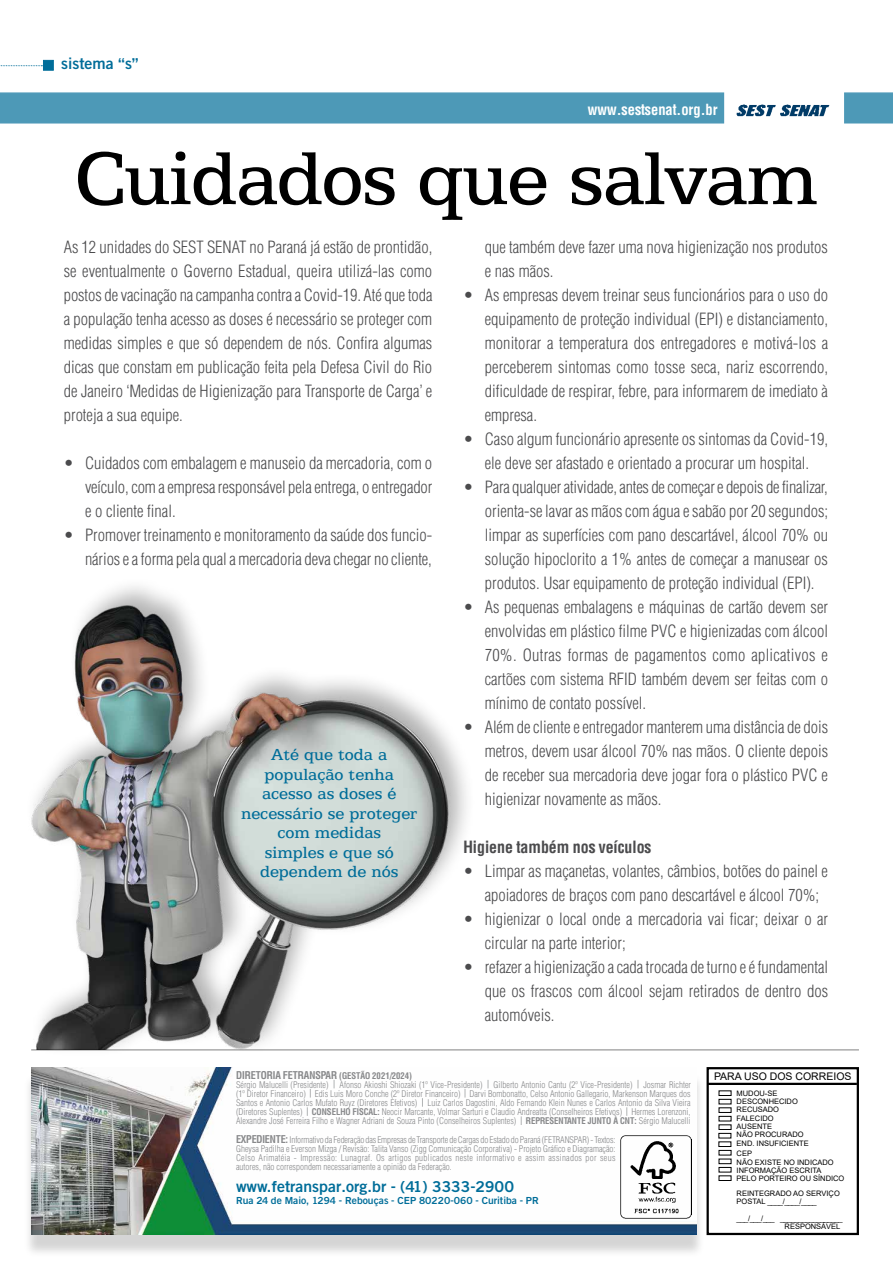
<style>
.page{position:relative;width:893px;height:1263px;background:#fff}
.page>*{position:absolute;margin:0;border:0;box-sizing:border-box;transform-origin:0 0}
.t1{font:76.5px "ATF Antique";letter-spacing:-.02em;color:#000}
.t2{font:300 condensed 16.5px/24px "Helvetica";color:#4b4b4d;text-align:justify}
.t3{font:16.5px/19.5px "ATF Antique";color:#006d99;text-align:center}
.t4{font:700 condensed 16.5px "Helvetica";color:#4b4b4d}
.t5{font:700 15px "Goethe Gothic";color:#006d99}
.t6{font:700 condensed 15px "Helvetica";color:#fff}
.t7{font:700 condensed 10.5px "Helvetica";color:#88898b}
.t8{font:10.5px "Arial";color:#000}
.t9{font:700 9.75px "Goethe Gothic";color:#006d99}
.t10{font:300 condensed 9px/9.1px "Helvetica";color:#88898b;text-align:justify}
.t11{font:7.5px/8.2px "Arial";color:#000}
.s1{font-size:9px}
.s2{font-weight:700}
.s3{font-weight:700;font-size:10.5px}
</style>
<div class="page">
<div style="left:25px;top:577px;width:451px;height:480px;background:#000;opacity:.3"></div>
<img style="left:25px;top:577px;width:446px;height:472px">
<div style="left:706px;top:1067px;width:153px;height:168px;border:2px solid #000"></div>
<hr style="left:708px;top:1083px;width:149px;height:2px;background:#000">
<div style="left:719px;top:1090px;width:12px;height:6px;border:1px solid #000"></div>
<div style="left:719px;top:1099px;width:12px;height:5px;border:1px solid #000"></div>
<div style="left:719px;top:1107px;width:12px;height:6px;border:1px solid #000"></div>
<div style="left:719px;top:1116px;width:12px;height:5px;border:1px solid #000"></div>
<div style="left:719px;top:1124px;width:12px;height:6px;border:1px solid #000"></div>
<div style="left:718px;top:1133px;width:13px;height:5px;border:1px solid #000"></div>
<div style="left:718px;top:1141px;width:13px;height:6px;border:1px solid #000"></div>
<div style="left:719px;top:1150px;width:12px;height:5px;border:1px solid #000"></div>
<div style="left:719px;top:1159px;width:12px;height:5px;border:1px solid #000"></div>
<div style="left:719px;top:1167px;width:12px;height:5px;border:1px solid #000"></div>
<div style="left:719px;top:1175px;width:12px;height:6px;border:1px solid #000"></div>
<hr style="left:31px;top:1049px;width:828px;height:1px;background:#000">
<div style="left:23px;top:1074px;width:682px;height:183px;background:#000;opacity:.17"></div>
<img style="left:31px;top:1067px;width:665px;height:167px">
<div style="left:0;top:92px;width:724px;height:32px;background:#4d99b7"></div>
<img style="left:736px;top:104px;width:94px;height:13px">
<svg style="left:844px;top:92px;width:49px;height:32px;background:#529cb9"></svg>
<div style="left:43px;top:60px;width:11px;height:10px;background:#006d99;border:1px solid #006d99"></div>
<svg style="left:0;top:65px;width:42px;height:1px"></svg>
<img style="left:620px;top:1136px;width:71px;height:82px">
<p class="t5" style="left:61px;top:55px;width:79px">sistema “s”</p>
<p class="t6" style="left:588px;top:100px;width:131px">www.sestsenat.org.br</p>
<h1 class="t1" style="left:75px;top:136px;width:745px">Cuidados que salvam</h1>
<p class="t2" style="left:64px;top:234px;width:370px">As 12 unidades do SEST SENAT no Paraná já estão de prontidão, se eventualmente o Governo Estadual, queira utilizá-las como postos de vacinação na campanha contra a Covid-19. Até que toda a população tenha acesso as doses é necessário se proteger com medidas simples e que só dependem de nós. Confira algumas dicas que constam em publicação feita pela Defesa Civil do Rio de Janeiro ‘Medidas de Higienização para Transporte de Carga’ e proteja a sua equipe.</p>
<p class="t2" style="left:85px;top:451px;width:349px;text-indent:-21px">• Cuidados com embalagem e manuseio da mercadoria, com o veículo, com a empresa responsável pela entrega, o entregador e o cliente final.</p>
<p class="t2" style="left:64px;top:523px;width:370px;text-align:right">• Promover treinamento e monitoramento da saúde dos funcio&shy;nários e a forma pela qual a mercadoria deva chegar no cliente,</p>
<p class="t3" style="left:241px;top:745px;width:178px">Até que toda a população tenha acesso as doses é necessário se proteger com medidas<br>simples e que só dependem de nós</p>
<p class="t2" style="left:485px;top:234px;width:345px">que também deve fazer uma nova higienização nos produtos e nas mãos.</p>
<p class="t2" style="left:485px;top:282px;width:345px;text-indent:-21px">• As empresas devem treinar seus funcionários para o uso do equipamento de proteção individual (EPI) e distanciamento, monitorar a temperatura dos entregadores e motivá-los a perceberem sintomas como tosse seca, nariz escorrendo, dificuldade de respirar, febre, para informarem de imediato à empresa.</p>
<p class="t2" style="left:463px;top:427px;width:366px;text-align:center">• Caso algum funcionário apresente os sintomas da Covid-19, ele deve ser afastado e orientado a procurar um hospital.</p>
<p class="t2" style="left:485px;top:475px;width:345px;text-indent:-21px">• Para qualquer atividade, antes de começar e depois de finalizar, orienta-se lavar as mãos com água e sabão por 20 segundos; limpar as superfícies com pano descartável, álcool 70% ou solução hipoclorito a 1% antes de começar a manusear os produtos. Usar equipamento de proteção individual (EPI).</p>
<p class="t2" style="left:485px;top:595px;width:345px;text-indent:-21px">• As pequenas embalagens e máquinas de cartão devem ser envolvidas em plástico filme PVC e higienizadas com álcool 70%. Outras formas de pagamentos como aplicativos e cartões com sistema RFID também devem ser feitas com o mínimo de contato possível.</p>
<p class="t2" style="left:485px;top:715px;width:345px;text-indent:-21px">• Além de cliente e entregador manterem uma distância de dois metros, devem usar álcool 70% nas mãos. O cliente depois de receber sua mercadoria deve jogar fora o plástico PVC e higienizar novamente as mãos.</p>
<p class="t4" style="left:463px;top:837px;width:189px">Higiene também nos veículos</p>
<p class="t2" style="left:485px;top:859px;width:345px;text-indent:-21px">• Limpar as maçanetas, volantes, câmbios, botões do painel e apoiadores de braços com pano descartável e álcool 70%;</p>
<p class="t2" style="left:485px;top:907px;width:345px;text-indent:-21px">• higienizar o local onde a mercadoria vai ficar; deixar o ar circular na parte interior;</p>
<p class="t2" style="left:485px;top:955px;width:345px;text-indent:-21px">• refazer a higienização a cada trocada de turno e é fundamental que os frascos com álcool sejam retirados de dentro dos automóveis.</p>
<p class="t7" style="left:236px;top:1068px;width:178px">DIRETORIA FETRANSPAR <span class="s1">(GESTÃO 2021/2024)</span></p>
<p class="t10" style="left:236px;top:1080px;width:456px">Sérgio Malucelli (Presidente) Afonso Akioshi Shiozaki (1º Vice-Presidente) Gilberto Antonio Cantu (2º Vice-Presidente) Josmar Richter (1º Diretor Financeiro) Edis Luis Moro Conche (2º Diretor Financeiro) Darvi Bombonatto, Celso Antonio Gallegario, Markenson Marques dos Santos e Antonio Carlos Mufato Ruyz (Diretores Efetivos) Luiz Carlos Dagostini, Aldo Fernando Klein Nunes e Carlos Antonio da Silva Vieira (Diretores Suplentes) <span class="s2">CONSELHO FISCAL:</span> Neocir Marcante, Volmar Sarturi e Claudio Andreatta (Conselheiros Efetivos) Hermes Lorenzoni, Alexandre José Ferreira Filho e Wagner Adriani de Souza Pinto (Conselheiros Suplentes) <span class="s2">REPRESENTANTE JUNTO À CNT:</span> Sérgio Malucelli</p>
<p class="t10" style="left:236px;top:1135px;width:381px"><span class="s3">EXPEDIENTE:</span> Informativo da Federação das Empresas de Transporte de Cargas do Estado do Paraná (FETRANSPAR) - Textos:<br>Gheysa Padilha e Everson Mizga / Revisão: Talita Vanso (Zigg Comunicação Corporativa) - Projeto Gráfico e Diagramação:<br>Celso Arimatéia - Impressão: Lunagraf. Os artigos publicados neste informativo e assim assinados por seus autores, não correspondem necessariamente a opinião da Federação.</p>
<p class="t5" style="left:236px;top:1177px;width:280px">www.fetranspar.org.br - (41) 3333-2900</p>
<p class="t9" style="left:236px;top:1194px;width:304px">Rua 24 de Maio, 1294 - Rebouças - CEP 80220-060 - Curitiba - PR</p>
<p class="t8" style="left:714px;top:1069px;width:139px">PARA USO DOS CORREIOS</p>
<p class="t11" style="left:737px;top:1089px;width:69px">MUDOU-SE<br>DESCONHECIDO<br>RECUSADO<br>FALECIDO<br>AUSENTE<br>NÃO PROCURADO</p>
<p class="t11" style="left:737px;top:1139px;width:99px;line-height:9.3px">END. INSUFICIENTE<br>CEP<br>NÃO EXISTE NO INDICADO</p>
<p class="t11" style="left:737px;top:1166px;width:109px">INFORMAÇÃO ESCRITA<br>PELO PORTEIRO OU SÍNDICO</p>
<p class="t11" style="left:737px;top:1189px;width:105px">REINTEGRADO AO SERVIÇO<br>POSTAL ____/____/____</p>
<p class="t11" style="left:785px;top:1214px;width:60px;text-indent:-48px">___/___/___ _________________<br>RESPONSÁVEL</p>
</div>
